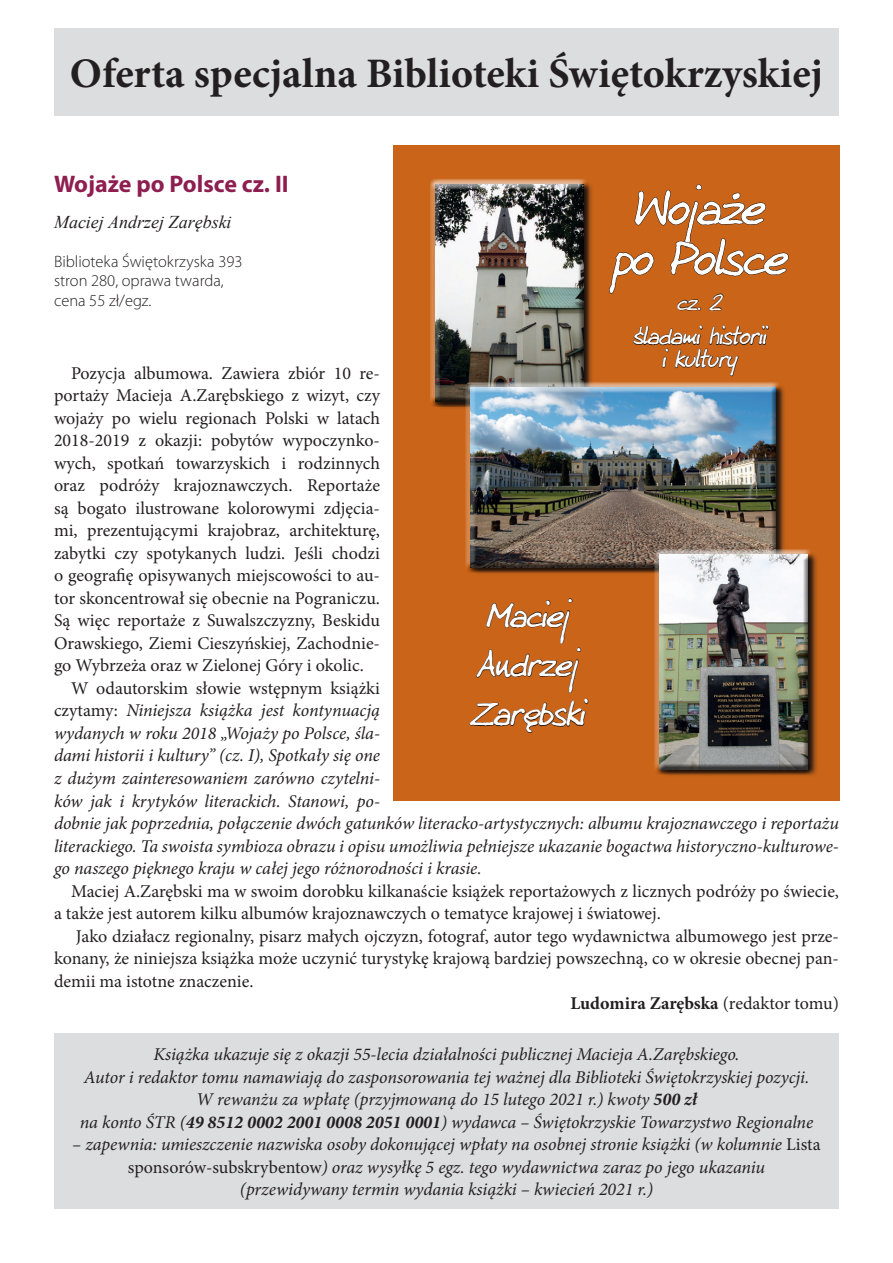
<style>
.page{position:relative;width:893px;height:1263px;background:#fff}
.page>*{position:absolute;margin:0;border:0;box-sizing:border-box;transform-origin:0 0}
.t1{font:55.2px/50.2px "Kuba Reczny 2005";color:#fff;text-align:center}
.t2{font:700 42px "Minion Pro";color:#231f20}
.t3{font:39.45px/49.2px "Kuba Reczny 2005";color:#fff;text-align:center}
.t4{font:27.6px/22.6px "Kuba Reczny 2005";color:#fff;text-align:center}
.t5{font:25.65px "Kuba Reczny 2005";color:#fff}
.SRODTYTUL{font:700 24px "Myriad Pro";color:#8e1e50}
.TEKST{font:italic 18px/22.5px "Minion Pro";letter-spacing:-.005em;color:#231f20;text-align:center}
.TEKST-2{font:18px/22.5px "Minion Pro";color:#231f20;text-align:justify}
.TEKST-3{font:700 18px "Minion Pro";color:#231f20}
.TEKST-4{font:italic 18px "Times New Roman";color:#231f20}
.TEKST-5{font:300 16.5px "Myriad Pro";color:#231f20}
.s1{font-style:normal}
.s2{font-weight:400}
.s3{font-weight:700}
</style>
<div class="page">
<div style="left:54px;top:1033px;width:785px;height:176px;background:#dcdddf"></div>
<div style="left:54px;top:28px;width:785px;height:88px;background:#dcdddf"></div>
<div style="left:393px;top:145px;width:446px;height:656px;background:#c96418"></div>
<svg style="left:469px;top:598px;width:120px;height:135px"></svg>
<svg style="left:609px;top:184px;width:180px;height:127px"></svg>
<svg style="left:633px;top:325px;width:136px;height:52px"></svg>
<div style="left:435px;top:181px;width:159px;height:228px;background:#231f20;opacity:.75"></div>
<div style="left:430px;top:180px;width:159px;height:227px;background:#231f20;opacity:.75"></div>
<div style="left:466px;top:383px;width:316px;height:190px;background:#231f20;opacity:.75"></div>
<div style="left:660px;top:552px;width:158px;height:225px;background:#231f20;opacity:.75"></div>
<div style="left:655px;top:551px;width:158px;height:224px;background:#231f20;opacity:.75"></div>
<p class="t2" style="left:70px;top:44px;width:755px">Oferta specjalna Biblioteki Świętokrzyskiej</p>
<p class="SRODTYTUL" style="left:54px;top:169px;width:236px">Wojaże po Polsce cz. II</p>
<p class="TEKST-4" style="left:54px;top:209px;width:179px">Maciej Andrzej Zarębski</p>
<p class="TEKST-5" style="left:54px;top:251px;width:190px">Biblioteka Świętokrzyska 393</p>
<p class="TEKST-5" style="left:54px;top:271px;width:171px">stron 280, oprawa twarda,</p>
<p class="TEKST-5" style="left:54px;top:290px;width:99px">cena 55 zł/egz.</p>
<p class="t1" style="left:613px;top:183px;width:175px">Wojaże po Polsce</p>
<p class="t5" style="left:678px;top:284px;width:46px">cz. 2</p>
<p class="t4" style="left:633px;top:325px;width:135px">śladami historii i kultury</p>
<p class="TEKST-2" style="left:54px;top:362px;width:328px;text-indent:17px">Pozycja albumowa. Zawiera zbiór 10 re&shy;portaży Macieja A.Zarębskiego z wizyt, czy wojaży po wielu regionach Polski w latach 2018-2019 z okazji: pobytów wypoczynko&shy;wych, spotkań towarzyskich i rodzinnych oraz podróży krajoznawczych. Reportaże są bogato ilustrowane kolorowymi zdjęcia&shy;mi, prezentującymi krajobraz, architekturę, zabytki czy spotykanych ludzi. Jeśli chodzi o geografię opisywanych miejscowości to au&shy;tor skoncentrował się obecnie na Pograniczu.<br>Są więc reportaże z Suwalszczyzny, Beskidu Orawskiego, Ziemi Cieszyńskiej, Zachodnie&shy;go Wybrzeża oraz w Zielonej Góry i okolic.</p>
<p class="TEKST" style="left:54px;top:677px;width:786px;text-align:left;text-indent:17px"><span class="s1">W odautorskim słowie wstępnym książki<br>czytamy:</span> Niniejsza książka jest kontynuacją<br>wydanych w roku 2018 „Wojaży po Polsce, śla-<br>dami historii i kultury” (cz. I), Spotkały się one<br>z dużym zainteresowaniem zarówno czytelni-<br>ków jak i krytyków literackich. Stanowi, po-<br>dobnie jak poprzednia, połączenie dwóch gatunków literacko-artystycznych: albumu krajoznawczego i reportażu literackiego. Ta swoista symbioza obrazu i opisu umożliwia pełniejsze ukazanie bogactwa historyczno-kulturowe&shy;go naszego pięknego kraju w całej jego różnorodności i krasie.</p>
<p class="TEKST-2" style="left:54px;top:879px;width:786px;text-indent:17px">Maciej A.Zarębski ma w swoim dorobku kilkanaście książek reportażowych z licznych podróży po świecie, a także jest autorem kilku albumów krajoznawczych o tematyce krajowej i światowej.</p>
<p class="TEKST-2" style="left:54px;top:924px;width:786px;text-indent:22px">Jako działacz regionalny, pisarz małych ojczyzn, fotograf, autor tego wydawnictwa albumowego jest prze&shy;konany, że niniejsza książka może uczynić turystykę krajową bardziej powszechną, co w okresie obecnej pan&shy;demii ma istotne znaczenie.</p>
<p class="TEKST-3" style="left:570px;top:990px;width:270px">Ludomira Zarębska <span class="s2">(redaktor tomu)</span></p>
<p class="t3" style="left:471px;top:591px;width:116px">Maciej<br>Andrzej<br>Zarębski</p>
<p class="TEKST" style="left:153px;top:1043px;width:587px">Książka ukazuje się z okazji 55-lecia działalności publicznej Macieja A.Zarębskiego.</p>
<p class="TEKST" style="left:84px;top:1066px;width:727px">Autor i redaktor tomu namawiają do zasponsorowania tej ważnej dla Biblioteki Świętokrzyskiej pozycji.</p>
<p class="TEKST" style="left:196px;top:1088px;width:502px">W rewanżu za wpłatę (przyjmowaną do 15 lutego 2021 r.) kwoty <span class="s3">500 zł</span></p>
<p class="TEKST" style="left:80px;top:1111px;width:735px">na konto ŚTR (<span class="s3">49 8512 0002 2001 0008 2051 0001</span>) wydawca – Świętokrzyskie Towarzystwo Regionalne</p>
<p class="TEKST" style="left:72px;top:1133px;width:750px">– zapewnia: umieszczenie nazwiska osoby dokonującej wpłaty na osobnej stronie książki (w kolumnie <span class="s1">Lista sponsorów-subskrybentow</span>) oraz wysyłkę 5 egz. tego wydawnictwa zaraz po jego ukazaniu (przewidywany termin wydania książki – kwiecień 2021 r.)</p>
</div>
